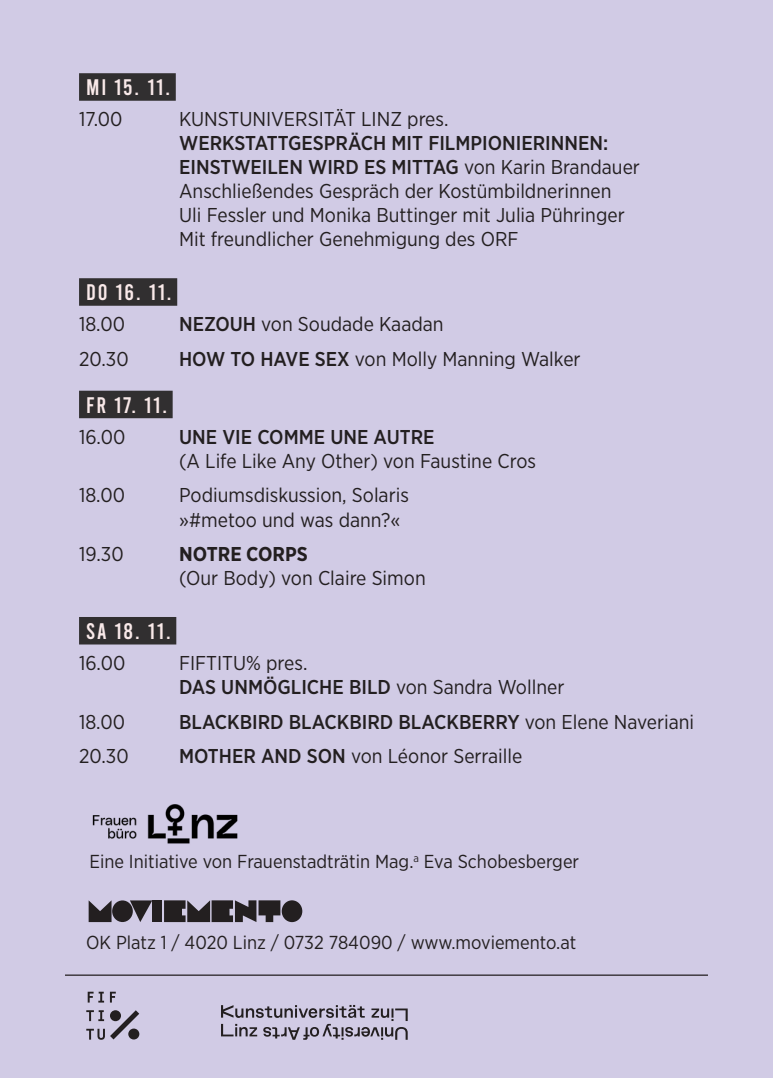
<style>
.page{position:relative;width:773px;height:1078px;background:#fff}
.page>*{position:absolute;margin:0;border:0;box-sizing:border-box;transform-origin:0 0}
.t1{font:22.5px "Bebas";letter-spacing:.08em;color:#f9e9e9}
.t2{font:20px/24px "Gotham Narrow";color:#231f20}
.t3{font:500 20px/24px "Gotham Narrow";color:#231f20}
.t4{font:700 20px "Gotham Narrow";color:#231f20}
.t5{font:18.75px "Gotham Narrow";color:#231f20}
.s1{font-weight:400}
.s2{font-weight:500}
</style>
<div class="page">
<div style="left:0;top:0;width:772px;height:1077px;background:#d1cbe5"></div>
<div style="left:79px;top:73px;width:97px;height:28px;background:#312f30"></div>
<div style="left:79px;top:278px;width:98px;height:28px;background:#312f30"></div>
<div style="left:79px;top:390px;width:94px;height:28px;background:#312f30"></div>
<div style="left:79px;top:617px;width:97px;height:27px;background:#312f30"></div>
<div style="left:112px;top:900px;width:21px;height:21px;background:#231f20;border-radius:50%"></div>
<svg style="left:130px;top:900px;width:22px;height:21px"></svg>
<div style="left:152px;top:900px;width:10px;height:21px;background:#231f20"></div>
<div style="left:282px;top:900px;width:20px;height:21px;background:#231f20;border-radius:50%"></div>
<svg style="left:89px;top:901px;width:22px;height:20px"></svg>
<svg style="left:164px;top:900px;width:116px;height:21px"></svg>
<img style="left:92px;top:804px;width:146px;height:40px">
<svg style="left:221px;top:1005px;width:186px;height:34px"></svg>
<svg style="left:88px;top:991px;width:16px;height:11px"></svg>
<svg style="left:110px;top:991px;width:6px;height:11px"></svg>
<svg style="left:86px;top:1010px;width:53px;height:29px"></svg>
<hr style="left:65px;top:974px;width:642px;height:1px;background:#231f20">
<p class="t1" style="left:86px;top:76px;width:86px">MI 15. 11.</p>
<p class="t2" style="left:79px;top:107px;width:45px">17.00</p>
<p class="t2" style="left:179px;top:107px;width:271px">Kunstuniversität Linz pres.</p>
<p class="t3" style="left:179px;top:131px;width:462px">WERKSTATTGESPRÄCH MIT FILMPIONIERINNEN:<br>EINSTWEILEN WIRD ES MITTAG <span class="s1">von Karin Brandauer<br>Anschließendes Gespräch der Kostümbildnerinnen</span></p>
<p class="t2" style="left:79px;top:203px;width:57px">U</p>
<p class="t2" style="left:179px;top:203px;width:447px;text-indent:13px">li Fessler und Monika Buttinger mit Julia Pühringer<br>Mit freundlicher Genehmigung des ORF</p>
<p class="t1" style="left:86px;top:281px;width:87px">DO 16. 11.</p>
<p class="t2" style="left:79px;top:312px;width:47px">18.00</p>
<p class="t2" style="left:179px;top:312px;width:266px"><span class="s2">NEZOUH</span> von Soudade Kaadan</p>
<p class="t2" style="left:79px;top:346px;width:51px">20.30</p>
<p class="t2" style="left:179px;top:346px;width:403px"><span class="s2">HOW TO HAVE SEX</span> von Molly Manning Walker</p>
<p class="t1" style="left:86px;top:393px;width:83px">FR 17. 11.</p>
<p class="t2" style="left:79px;top:424px;width:48px">16.00</p>
<p class="t3" style="left:179px;top:424px;width:13px">UNE</p>
<p class="t3" style="left:222px;top:424px;width:50px">VIE COMME</p>
<p class="t3" style="left:330px;top:424px;width:13px">UNE</p>
<p class="t3" style="left:373px;top:424px;width:13px">AUTRE</p>
<p class="t2" style="left:179px;top:448px;width:358px">(A Life Like Any Other) von Faustine Cros</p>
<p class="t2" style="left:79px;top:483px;width:47px">18.00</p>
<p class="t2" style="left:179px;top:483px;width:231px">Podiumsdiskussion, Solaris »#metoo und was dann?«</p>
<p class="t2" style="left:79px;top:541px;width:46px">19.30</p>
<p class="t4" style="left:179px;top:541px;width:130px">NOTRE CORPS</p>
<p class="t2" style="left:179px;top:565px;width:248px">(Our Body) von Claire Simon</p>
<p class="t1" style="left:86px;top:619px;width:86px">SA 18. 11.</p>
<p class="t2" style="left:79px;top:650px;width:48px">16.00</p>
<p class="t2" style="left:179px;top:650px;width:130px">fiftitu% pres.</p>
<p class="t3" style="left:179px;top:674px;width:13px">DAS</p>
<p class="t3" style="left:221px;top:674px;width:14px">UNM</p>
<p class="t3" style="left:263px;top:674px;width:27px">ÖGLICHE</p>
<p class="t3" style="left:349px;top:674px;width:23px">BILD</p>
<p class="t2" style="left:396px;top:674px;width:170px">von Sandra Wollner</p>
<p class="t2" style="left:79px;top:709px;width:47px">18.00</p>
<p class="t3" style="left:179px;top:709px;width:516px">BLACKBIRD BLACKBIRD BLACKBERRY <span class="s1">von Elene Naveriani</span></p>
<p class="t2" style="left:79px;top:743px;width:51px">20.30</p>
<p class="t3" style="left:179px;top:744px;width:14px">MOTHER</p>
<p class="t3" style="left:261px;top:744px;width:15px">AND</p>
<p class="t3" style="left:307px;top:744px;width:14px">SON</p>
<p class="t2" style="left:351px;top:743px;width:173px">von Léonor Serraille</p>
<p class="t5" style="left:89px;top:849px;width:491px">Eine I nitiative von Frauenstadträtin Mag.<sup>a</sup> Eva Schobesberger</p>
<p class="t5" style="left:86px;top:930px;width:491px">OK Platz 1 / 4020 Linz / 0732 784090 / www.moviemento.at</p>
</div>
